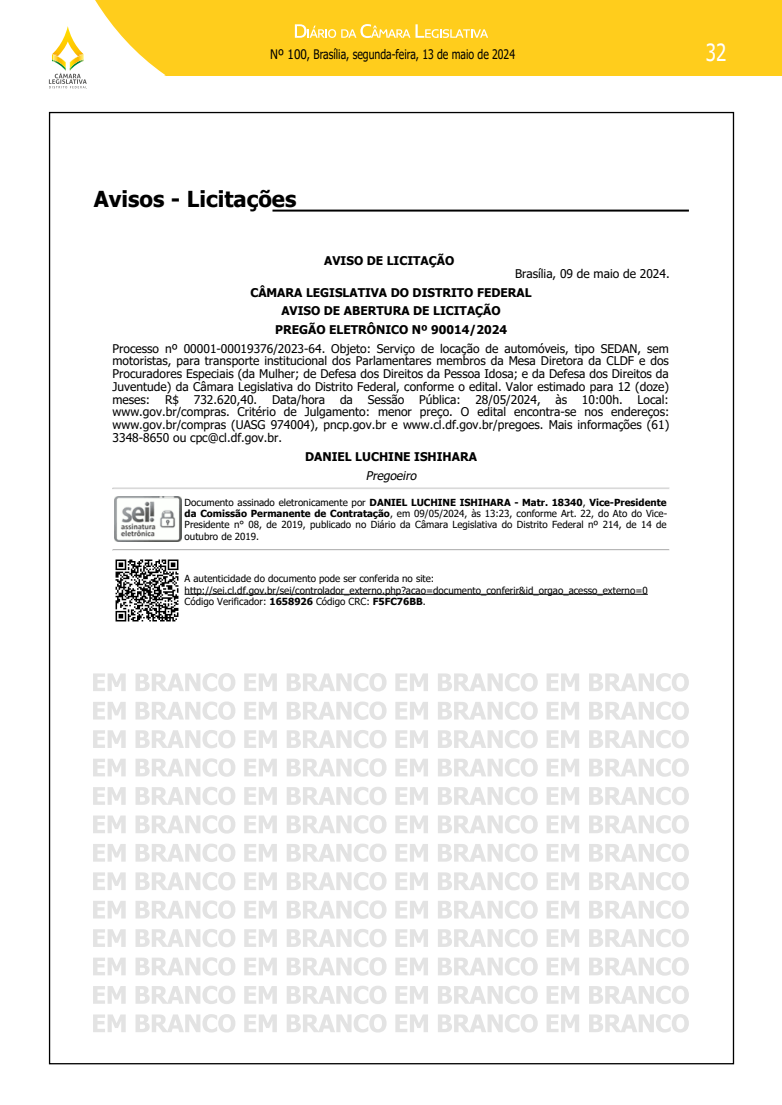
<style>
.page{position:relative;width:782px;height:1105px;background:#fff}
.page>*{position:absolute;margin:0;border:0;box-sizing:border-box;transform-origin:0 0}
.t1{font:23.6px "Tahoma";color:#fff;scale:.8 1}
.t2{font:700 22px "Tahoma";color:#000}
.t3{font:13.1px "Tahoma";color:#000;scale:.9 1}
.t4{font:12px/12.7px "Tahoma";color:#000;text-align:justify}
.t5{font:700 12px/18.7px "Tahoma";color:#000;text-align:center}
.t6{font:italic 12px "Tahoma";color:#000}
.t7{font:9.8px/11.3px "Tahoma";color:#000;text-align:justify}
.s1{font-weight:700}
</style>
<div class="page">
<div style="left:0;top:0;width:781px;height:75px;background:#ffcd1c"></div>
<svg style="left:0;top:0;width:165px;height:89px"></svg>
<svg style="left:295px;top:24px;width:193px;height:14px"></svg>
<svg style="left:112px;top:488px;width:556px;height:1px"></svg>
<svg style="left:112px;top:549px;width:556px;height:2px"></svg>
<img style="left:115px;top:497px;width:66px;height:45px">
<img style="left:115px;top:559px;width:64px;height:63px">
<hr style="left:184px;top:594px;width:463px;height:1px;background:#000">
<hr style="left:272px;top:210px;width:416px;height:2px;background:#000">
<svg style="left:93px;top:673px;width:33px;height:18px"></svg>
<svg style="left:135px;top:673px;width:100px;height:18px"></svg>
<svg style="left:244px;top:673px;width:33px;height:18px"></svg>
<svg style="left:287px;top:673px;width:99px;height:18px"></svg>
<svg style="left:395px;top:673px;width:33px;height:18px"></svg>
<svg style="left:438px;top:673px;width:99px;height:18px"></svg>
<svg style="left:546px;top:673px;width:33px;height:18px"></svg>
<svg style="left:589px;top:673px;width:99px;height:18px"></svg>
<svg style="left:93px;top:702px;width:33px;height:18px"></svg>
<svg style="left:135px;top:701px;width:100px;height:19px"></svg>
<svg style="left:244px;top:702px;width:33px;height:18px"></svg>
<svg style="left:287px;top:701px;width:99px;height:19px"></svg>
<svg style="left:395px;top:702px;width:33px;height:18px"></svg>
<svg style="left:438px;top:701px;width:99px;height:19px"></svg>
<svg style="left:546px;top:702px;width:33px;height:18px"></svg>
<svg style="left:589px;top:701px;width:99px;height:19px"></svg>
<svg style="left:93px;top:730px;width:33px;height:18px"></svg>
<svg style="left:135px;top:730px;width:100px;height:18px"></svg>
<svg style="left:244px;top:730px;width:33px;height:18px"></svg>
<svg style="left:287px;top:730px;width:99px;height:18px"></svg>
<svg style="left:395px;top:730px;width:33px;height:18px"></svg>
<svg style="left:438px;top:730px;width:99px;height:18px"></svg>
<svg style="left:546px;top:730px;width:33px;height:18px"></svg>
<svg style="left:589px;top:730px;width:99px;height:18px"></svg>
<svg style="left:93px;top:759px;width:33px;height:17px"></svg>
<svg style="left:135px;top:758px;width:100px;height:19px"></svg>
<svg style="left:244px;top:759px;width:33px;height:17px"></svg>
<svg style="left:287px;top:758px;width:99px;height:19px"></svg>
<svg style="left:395px;top:759px;width:33px;height:17px"></svg>
<svg style="left:438px;top:758px;width:99px;height:19px"></svg>
<svg style="left:546px;top:759px;width:33px;height:17px"></svg>
<svg style="left:589px;top:758px;width:99px;height:19px"></svg>
<svg style="left:93px;top:787px;width:33px;height:18px"></svg>
<svg style="left:135px;top:787px;width:100px;height:18px"></svg>
<svg style="left:244px;top:787px;width:33px;height:18px"></svg>
<svg style="left:287px;top:787px;width:99px;height:18px"></svg>
<svg style="left:395px;top:787px;width:33px;height:18px"></svg>
<svg style="left:438px;top:787px;width:99px;height:18px"></svg>
<svg style="left:546px;top:787px;width:33px;height:18px"></svg>
<svg style="left:589px;top:787px;width:99px;height:18px"></svg>
<svg style="left:93px;top:815px;width:33px;height:18px"></svg>
<svg style="left:135px;top:815px;width:100px;height:19px"></svg>
<svg style="left:244px;top:815px;width:33px;height:18px"></svg>
<svg style="left:287px;top:815px;width:99px;height:19px"></svg>
<svg style="left:395px;top:815px;width:33px;height:18px"></svg>
<svg style="left:438px;top:815px;width:99px;height:19px"></svg>
<svg style="left:546px;top:815px;width:33px;height:18px"></svg>
<svg style="left:589px;top:815px;width:99px;height:19px"></svg>
<svg style="left:93px;top:844px;width:33px;height:18px"></svg>
<svg style="left:135px;top:844px;width:100px;height:18px"></svg>
<svg style="left:244px;top:844px;width:33px;height:18px"></svg>
<svg style="left:287px;top:844px;width:99px;height:18px"></svg>
<svg style="left:395px;top:844px;width:33px;height:18px"></svg>
<svg style="left:438px;top:844px;width:99px;height:18px"></svg>
<svg style="left:546px;top:844px;width:33px;height:18px"></svg>
<svg style="left:589px;top:844px;width:99px;height:18px"></svg>
<svg style="left:93px;top:872px;width:33px;height:18px"></svg>
<svg style="left:135px;top:872px;width:100px;height:18px"></svg>
<svg style="left:244px;top:872px;width:33px;height:18px"></svg>
<svg style="left:287px;top:872px;width:99px;height:18px"></svg>
<svg style="left:395px;top:872px;width:33px;height:18px"></svg>
<svg style="left:438px;top:872px;width:99px;height:18px"></svg>
<svg style="left:546px;top:872px;width:33px;height:18px"></svg>
<svg style="left:589px;top:872px;width:99px;height:18px"></svg>
<svg style="left:93px;top:901px;width:33px;height:17px"></svg>
<svg style="left:135px;top:900px;width:100px;height:19px"></svg>
<svg style="left:244px;top:901px;width:33px;height:17px"></svg>
<svg style="left:287px;top:900px;width:99px;height:19px"></svg>
<svg style="left:395px;top:901px;width:33px;height:17px"></svg>
<svg style="left:438px;top:900px;width:99px;height:19px"></svg>
<svg style="left:546px;top:901px;width:33px;height:17px"></svg>
<svg style="left:589px;top:900px;width:99px;height:19px"></svg>
<svg style="left:93px;top:929px;width:33px;height:18px"></svg>
<svg style="left:135px;top:929px;width:100px;height:18px"></svg>
<svg style="left:244px;top:929px;width:33px;height:18px"></svg>
<svg style="left:287px;top:929px;width:99px;height:18px"></svg>
<svg style="left:395px;top:929px;width:33px;height:18px"></svg>
<svg style="left:438px;top:929px;width:99px;height:18px"></svg>
<svg style="left:546px;top:929px;width:33px;height:18px"></svg>
<svg style="left:589px;top:929px;width:99px;height:18px"></svg>
<svg style="left:93px;top:958px;width:33px;height:17px"></svg>
<svg style="left:135px;top:957px;width:100px;height:19px"></svg>
<svg style="left:244px;top:958px;width:33px;height:17px"></svg>
<svg style="left:287px;top:957px;width:99px;height:19px"></svg>
<svg style="left:395px;top:958px;width:33px;height:17px"></svg>
<svg style="left:438px;top:957px;width:99px;height:19px"></svg>
<svg style="left:546px;top:958px;width:33px;height:17px"></svg>
<svg style="left:589px;top:957px;width:99px;height:19px"></svg>
<svg style="left:93px;top:986px;width:33px;height:18px"></svg>
<svg style="left:135px;top:986px;width:100px;height:18px"></svg>
<svg style="left:244px;top:986px;width:33px;height:18px"></svg>
<svg style="left:287px;top:986px;width:99px;height:18px"></svg>
<svg style="left:395px;top:986px;width:33px;height:18px"></svg>
<svg style="left:438px;top:986px;width:99px;height:18px"></svg>
<svg style="left:546px;top:986px;width:33px;height:18px"></svg>
<svg style="left:589px;top:986px;width:99px;height:18px"></svg>
<svg style="left:93px;top:1014px;width:33px;height:18px"></svg>
<svg style="left:135px;top:1014px;width:100px;height:18px"></svg>
<svg style="left:244px;top:1014px;width:33px;height:18px"></svg>
<svg style="left:287px;top:1014px;width:99px;height:18px"></svg>
<svg style="left:395px;top:1014px;width:33px;height:18px"></svg>
<svg style="left:438px;top:1014px;width:99px;height:18px"></svg>
<svg style="left:546px;top:1014px;width:33px;height:18px"></svg>
<svg style="left:589px;top:1014px;width:99px;height:18px"></svg>
<p class="t3" style="left:270px;top:46px;width:273px">Nº 100, Brasília, segunda-feira, 13 de maio de 2024</p>
<h1 class="t1" style="left:705px;top:36px;width:27px">32</h1>
<h2 class="t2" style="left:94px;top:183px;width:204px">Avisos - Licitações</h2>
<p class="t5" style="left:324px;top:252px;width:131px">AVISO DE LICITAÇÃO</p>
<p class="t4" style="left:515px;top:268px;width:156px">Brasília, 09 de maio de 2024.</p>
<p class="t5" style="left:250px;top:283px;width:283px">CÂMARA LEGISLATIVA DO DISTRITO FEDERAL<br>AVISO DE ABERTURA DE LICITAÇÃO<br>PREGÃO ELETRÔNICO Nº 90014/2024</p>
<p class="t4" style="left:112px;top:343px;width:558px">Processo nº 00001-00019376/2023-64. Objeto: Serviço de locação de automóveis, tipo SEDAN, sem motoristas, para transporte institucional dos Parlamentares membros da Mesa Diretora da CLDF e dos Procuradores Especiais (da Mulher; de Defesa dos Direitos da Pessoa Idosa; e da Defesa dos Direitos da Juventude) da Câmara Legislativa do Distrito Federal, conforme o edital. Valor estimado para 12 (doze) meses: R$ 732.620,40. Data/hora da Sessão Pública: 28/05/2024, às 10:00h. Local: www.gov.br/compras. Critério de Julgamento: menor preço. O edital encontra-se nos endereços: www.gov.br/compras (UASG 974004), pncp.gov.br e www.cl.df.gov.br/pregoes. Mais informações (61)<br>3348-8650 ou cpc@cl.df.gov.br.</p>
<p class="t5" style="left:305px;top:447px;width:173px">DANIEL LUCHINE ISHIHARA</p>
<p class="t6" style="left:366px;top:467px;width:55px">Pregoeiro</p>
<p class="t7" style="left:184px;top:497px;width:484px">Documento assinado eletronicamente por <span class="s1">DANIEL LUCHINE ISHIHARA - Matr. 18340</span>, <span class="s1">Vice-Presidente da Comissão Permanente de Contratação</span>, em 09/05/2024, às 13:23, conforme Art. 22, do Ato do Vice-Presidente n° 08, de 2019, publicado no Diário da Câmara Legislativa do Distrito Federal nº 214, de 14 de outubro de 2019.</p>
<p class="t7" style="left:184px;top:574px;width:464px;text-align:left">A autenticidade do documento pode ser conferida no site: http://sei.cl.df.gov.br/sei/controlador_externo.php?acao=documento_conferir&amp;id_orgao_acesso_externo=0<br>Código Verificador: <span class="s1">1658926</span> Código CRC: <span class="s1">F5FC76BB</span>.</p>
</div>
